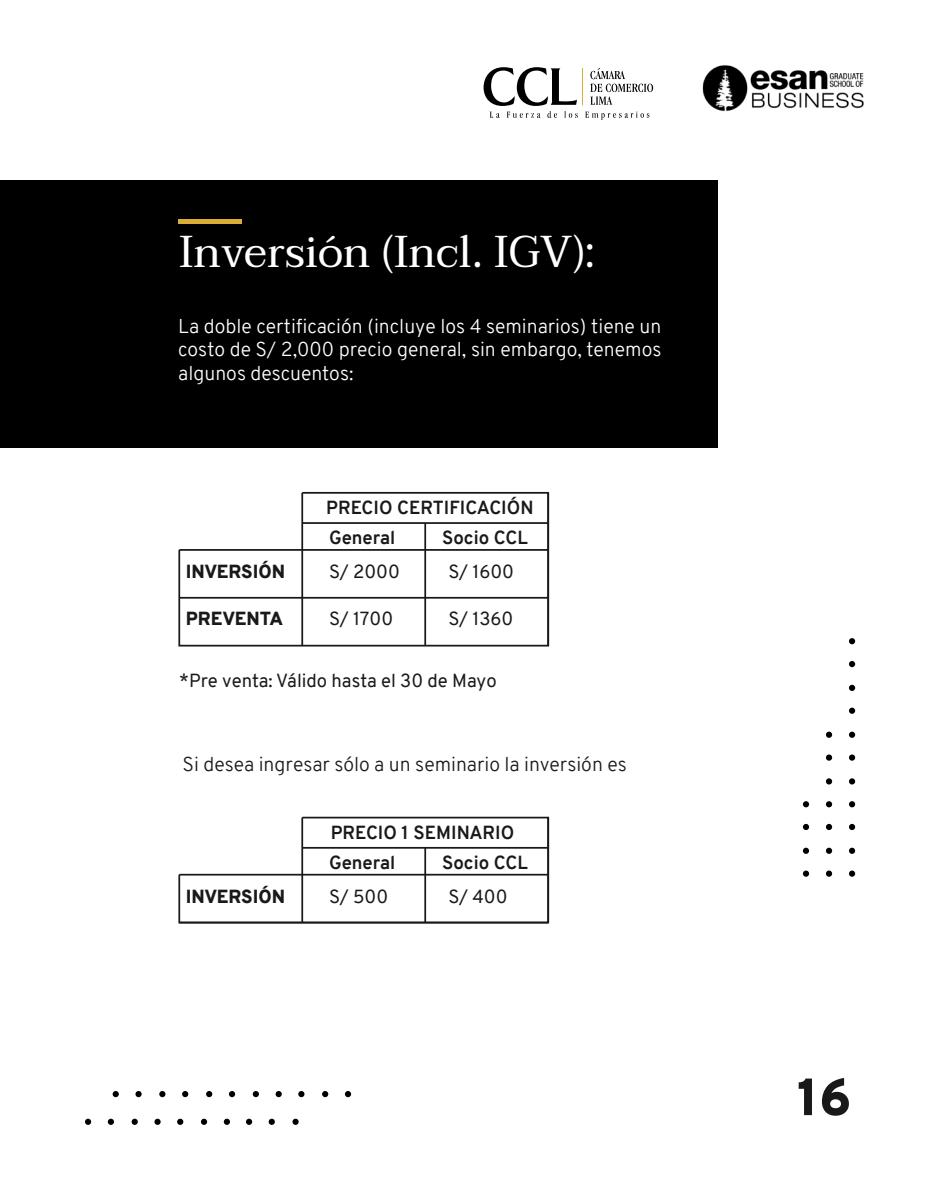
<style>
.page{position:relative;width:945px;height:1182px;background:#fff}
.page>*{position:absolute;margin:0;border:0;box-sizing:border-box;transform-origin:0 0}
.t1{font:900 52.15px "Overpass";color:#191919}
.t2{font:44.36px "Taviraj";color:#fff}
.t3{font:300 19.51px/23.4px "Overpass";color:#fff;text-align:justify}
.t4{font:300 19.51px "Overpass";color:#191919}
.t5{font:18.46px "Overpass";color:#191919}
.t6{font:700 18.46px/30.2px "Overpass";color:#191919}
.t7{font:900 18.46px "Overpass";color:#191919}
</style>
<div class="page">
<svg style="left:590px;top:68px;width:63px;height:37px"></svg>
<hr style="left:582px;top:68px;width:1px;height:37px;background:#d9ad36">
<svg style="left:484px;top:67px;width:94px;height:51px"></svg>
<svg style="left:585px;top:111px;width:64px;height:9px"></svg>
<img style="left:702px;top:65px;width:162px;height:47px">
<svg style="left:849px;top:638px;width:6px;height:6px"></svg>
<svg style="left:849px;top:661px;width:6px;height:6px"></svg>
<div style="left:849px;top:684px;width:6px;height:7px;background:#000;border-radius:50%"></div>
<svg style="left:849px;top:707px;width:6px;height:6px"></svg>
<svg style="left:849px;top:731px;width:6px;height:6px"></svg>
<svg style="left:849px;top:754px;width:6px;height:6px"></svg>
<svg style="left:849px;top:778px;width:6px;height:6px"></svg>
<svg style="left:849px;top:801px;width:6px;height:6px"></svg>
<svg style="left:826px;top:731px;width:6px;height:6px"></svg>
<svg style="left:826px;top:754px;width:6px;height:6px"></svg>
<svg style="left:826px;top:778px;width:6px;height:6px"></svg>
<svg style="left:826px;top:801px;width:6px;height:6px"></svg>
<div style="left:849px;top:823px;width:6px;height:7px;background:#000;border-radius:50%"></div>
<svg style="left:849px;top:847px;width:6px;height:6px"></svg>
<svg style="left:849px;top:870px;width:6px;height:6px"></svg>
<div style="left:826px;top:823px;width:6px;height:7px;background:#000;border-radius:50%"></div>
<svg style="left:826px;top:847px;width:6px;height:6px"></svg>
<svg style="left:826px;top:870px;width:6px;height:6px"></svg>
<svg style="left:803px;top:801px;width:6px;height:6px"></svg>
<div style="left:803px;top:823px;width:6px;height:7px;background:#000;border-radius:50%"></div>
<svg style="left:803px;top:847px;width:6px;height:6px"></svg>
<svg style="left:803px;top:870px;width:6px;height:6px"></svg>
<div style="left:0;top:180px;width:717px;height:267px;background:#000"></div>
<svg style="left:113px;top:1091px;width:6px;height:5px"></svg>
<svg style="left:135px;top:1090px;width:7px;height:6px"></svg>
<svg style="left:159px;top:1091px;width:6px;height:5px"></svg>
<svg style="left:182px;top:1091px;width:6px;height:5px"></svg>
<svg style="left:206px;top:1091px;width:6px;height:5px"></svg>
<svg style="left:229px;top:1091px;width:6px;height:5px"></svg>
<svg style="left:253px;top:1091px;width:6px;height:5px"></svg>
<svg style="left:276px;top:1091px;width:6px;height:5px"></svg>
<svg style="left:85px;top:1118px;width:6px;height:6px"></svg>
<svg style="left:108px;top:1118px;width:6px;height:6px"></svg>
<svg style="left:132px;top:1118px;width:6px;height:6px"></svg>
<div style="left:154px;top:1118px;width:7px;height:6px;background:#000;border-radius:50%"></div>
<svg style="left:298px;top:1091px;width:6px;height:5px"></svg>
<svg style="left:322px;top:1091px;width:6px;height:5px"></svg>
<svg style="left:345px;top:1091px;width:6px;height:5px"></svg>
<svg style="left:177px;top:1118px;width:6px;height:6px"></svg>
<svg style="left:201px;top:1118px;width:6px;height:6px"></svg>
<svg style="left:224px;top:1118px;width:6px;height:6px"></svg>
<svg style="left:246px;top:1118px;width:6px;height:6px"></svg>
<svg style="left:269px;top:1118px;width:6px;height:6px"></svg>
<div style="left:292px;top:1118px;width:7px;height:6px;background:#000;border-radius:50%"></div>
<hr style="left:178px;top:219px;width:63px;height:4px;background:#d9ad36">
<svg style="left:178px;top:491px;width:372px;height:156px"></svg>
<hr style="left:179px;top:597px;width:369px;height:1px;background:#191919">
<hr style="left:179px;top:549px;width:369px;height:1px;background:#191919">
<hr style="left:302px;top:522px;width:246px;height:2px;background:#191919">
<hr style="left:547px;top:493px;width:2px;height:152px;background:#191919">
<hr style="left:424px;top:523px;width:2px;height:122px;background:#191919">
<hr style="left:301px;top:493px;width:2px;height:152px;background:#191919">
<svg style="left:178px;top:816px;width:372px;height:108px"></svg>
<hr style="left:179px;top:921px;width:369px;height:2px;background:#191919">
<hr style="left:179px;top:873px;width:369px;height:2px;background:#191919">
<hr style="left:302px;top:846px;width:246px;height:2px;background:#191919">
<hr style="left:547px;top:817px;width:2px;height:105px;background:#191919">
<hr style="left:424px;top:847px;width:2px;height:75px;background:#191919">
<hr style="left:301px;top:817px;width:2px;height:105px;background:#191919">
<h2 class="t2" style="left:179px;top:217px;width:417px">Inversión (Incl. IGV):</h2>
<p class="t3" style="left:178px;top:314px;width:485px">La doble certificación (incluye los 4 seminarios) tiene un costo de S/ 2,000 precio general, sin embargo, tenemos algunos descuentos:</p>
<p class="t6" style="left:442px;top:492px;width:93px;text-indent:-116px">PRECIO CERTIFICACIÓN<br>Socio CCL</p>
<p class="t6" style="left:329px;top:522px;width:68px">General</p>
<p class="t7" style="left:186px;top:558px;width:101px">INVERSIÓN</p>
<p class="t5" style="left:329px;top:558px;width:72px">S/ 2000</p>
<p class="t5" style="left:448px;top:558px;width:67px">S/ 1600</p>
<p class="t7" style="left:186px;top:605px;width:99px">PREVENTA</p>
<p class="t5" style="left:329px;top:605px;width:66px">S/ 1700</p>
<p class="t5" style="left:448px;top:605px;width:66px">S/ 1360</p>
<p class="t5" style="left:179px;top:667px;width:319px">*Pre venta: Válido hasta el 30 de Mayo</p>
<p class="t4" style="left:182px;top:750px;width:446px">Si desea ingresar sólo a un seminario la inversión es</p>
<p class="t6" style="left:442px;top:817px;width:87px;text-indent:-111px">PRECIO 1 SEMINARIO<br>Socio CCL</p>
<p class="t6" style="left:329px;top:847px;width:68px">General</p>
<p class="t7" style="left:186px;top:882px;width:101px">INVERSIÓN</p>
<p class="t5" style="left:329px;top:882px;width:61px">S/ 500</p>
<p class="t5" style="left:448px;top:882px;width:61px">S/ 400</p>
<h1 class="t1" style="left:797px;top:1059px;width:56px">16</h1>
</div>
